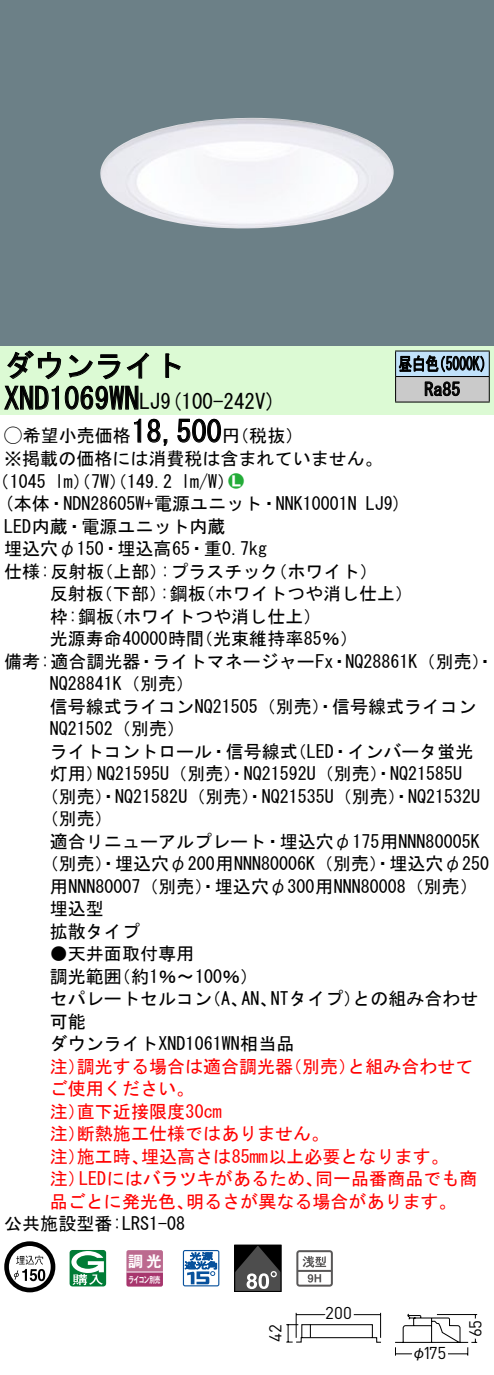
<style>
.page{position:relative;width:494px;height:1375px;background:#fff}
.page>*{position:absolute;margin:0;border:0;box-sizing:border-box;transform-origin:0 0}
.t1{font:30px "MS Gothic";color:#000}
.t2{font:21px "MS Gothic";color:#000}
.t3{font:18px/22.5px "MS Gothic";color:#000}
.t4{font:18px/22.5px "MS Gothic";color:#f00}
.t5{font:18px/25.5px "MS Gothic";color:#000;scale:.75 1}
.t6{font:18px "Ford Classification 1";color:#23ac38}
.t7{font:17.1px "DINOT";letter-spacing:-.005em;color:#000}
.t8{font:15px "Gothic MB101 Pro De Bold 90 pv RKSJ H";color:#fff}
.t9{font:15px "Gothic BBB Pro Medium 90 pv RKSJ H";color:#000}
.t10{font:8.7px "Gothic MB101 Pro De Bold 90 pv RKSJ H";letter-spacing:-.05em;color:#fff;scale:.65 1}
.s1{font-size:21px}
.s2{font-family:"Ford Classification 1"}
.s3{color:#fff}
</style>
<div class="page">
<div style="left:0;top:0;width:493px;height:346px;background:#6c8087"></div>
<img style="left:100px;top:118px;width:293px;height:111px">
<div style="left:0;top:346px;width:493px;height:68px;background:#dcfad4"></div>
<svg style="left:165px;top:353px;width:16px;height:25px"></svg>
<svg style="left:4px;top:350px;width:145px;height:60px"></svg>
<svg style="left:134px;top:418px;width:7px;height:25px"></svg>
<svg style="left:147px;top:418px;width:21px;height:28px"></svg>
<svg style="left:177px;top:418px;width:44px;height:25px"></svg>
<svg style="left:4px;top:1241px;width:51px;height:51px"></svg>
<svg style="left:38px;top:1269px;width:7px;height:12px"></svg>
<svg style="left:69px;top:1250px;width:37px;height:36px"></svg>
<svg style="left:126px;top:1250px;width:37px;height:36px"></svg>
<hr style="left:126px;top:1271px;width:37px;height:1px;background:#fff">
<svg style="left:183px;top:1250px;width:36px;height:36px"></svg>
<svg style="left:234px;top:1245px;width:47px;height:46px;background:#464646"></svg>
<svg style="left:296px;top:1250px;width:36px;height:36px"></svg>
<hr style="left:395px;top:350px;width:94px;height:1px;background:#000">
<hr style="left:395px;top:401px;width:94px;height:1px;background:#000">
<svg style="left:395px;top:351px;width:94px;height:50px;background:#95a0a8"></svg>
<svg style="left:395px;top:1313px;width:83px;height:43px"></svg>
<svg style="left:286px;top:1312px;width:95px;height:31px"></svg>
<h1 class="t1" style="left:4px;top:350px;width:182px">ダウンライト</h1>
<p class="t2" style="left:160px;top:391px;width:117px">(9 100-242 (V</p>
<h1 class="t1" style="left:4px;top:383px;width:158px">XND1069WN<span class="s1">LJ</span></h1>
<h1 class="t1" style="left:131px;top:416px;width:91px">18,500</h1>
<p class="t3" style="left:4px;top:424px;width:379px"><span class="s2">A</span>希望小売価格<br>※掲載の価格には消費税は含まれていません。</p>
<p class="t6" style="left:228px;top:471px;width:17px">2<span class="s3">7</span></p>
<p class="t3" style="left:222px;top:424px;width:82px">（円税抜(</p>
<p class="t3" style="left:181px;top:470px;width:55px">l m (W/</p>
<p class="t3" style="left:-8px;top:470px;width:56px">（1045</p>
<p class="t3" style="left:55px;top:470px;width:119px">lm）（ ）（W 7 149.2</p>
<p class="t5" style="left:424px;top:351px;width:49px;text-indent:-26px">昼白色<br>Ra85</p>
<p class="t5" style="left:432px;top:351px;width:82px">（5000 (K</p>
<p class="t3" style="left:4px;top:492px;width:354px">(本体・NDN28605 +W 電源ユニット・NNK10001N</p>
<p class="t3" style="left:4px;top:515px;width:223px">LED内蔵・電源ユニット内蔵</p>
<p class="t3" style="left:4px;top:537px;width:264px">埋込穴φ150・埋込高65・重0.7kg</p>
<p class="t3" style="left:269px;top:560px;width:109px">（ホワイト(</p>
<p class="t3" style="left:365px;top:492px;width:38px">LJ (9</p>
<p class="t3" style="left:161px;top:560px;width:119px">:プラスチック</p>
<p class="t3" style="left:4px;top:560px;width:102px">仕様:反射板</p>
<p class="t3" style="left:95px;top:560px;width:73px">（上部）</p>
<p class="t3" style="left:50px;top:582px;width:56px">反射板</p>
<p class="t3" style="left:95px;top:582px;width:73px">（下部）</p>
<p class="t3" style="left:160px;top:582px;width:47px">:鋼板</p>
<p class="t3" style="left:197px;top:582px;width:217px">（ホワイトつや消し仕上(</p>
<p class="t3" style="left:50px;top:605px;width:66px">枠:鋼板</p>
<p class="t3" style="left:105px;top:605px;width:218px">（ホワイトつや消し仕上(</p>
<p class="t3" style="left:50px;top:627px;width:156px">光源寿命40000時間</p>
<p class="t3" style="left:195px;top:627px;width:164px">（光束維持率85％(</p>
<p class="t3" style="left:152px;top:650px;width:182px">ライトマネージャーFx</p>
<p class="t3" style="left:4px;top:650px;width:138px">備考:適合調光器</p>
<p class="t3" style="left:50px;top:672px;width:145px">NQ28841 （K 別売(</p>
<p class="t3" style="left:50px;top:695px;width:427px">信号線式ライコンNQ21505（別売）・信号線式ライコン</p>
<p class="t3" style="left:50px;top:717px;width:136px">NQ21502（別売(</p>
<p class="t3" style="left:288px;top:740px;width:186px">（LED・インバータ蛍光</p>
<p class="t3" style="left:345px;top:650px;width:150px">NQ28861 （K 別売・(</p>
<p class="t3" style="left:137px;top:650px;width:20px">・</p>
<p class="t3" style="left:330px;top:650px;width:19px">・</p>
<p class="t3" style="left:97px;top:740px;width:366px;text-indent:-47px">ライトコントロール・信号線式<br>NQ21595 （U 別売）・NQ21592 （U 別売）・NQ21585U</p>
<p class="t3" style="left:50px;top:762px;width:55px">灯用）</p>
<p class="t3" style="left:41px;top:785px;width:440px">（別売）・NQ21582 （U 別売）・NQ21535 （U 別売）・NQ21532U</p>
<p class="t3" style="left:41px;top:807px;width:74px">（別売(</p>
<p class="t3" style="left:50px;top:830px;width:431px">適合リニューアルプレート・埋込穴φ175用NNN80005K</p>
<p class="t3" style="left:41px;top:852px;width:449px">（別売）・埋込穴φ200用NNN80006 （K 別売）・埋込穴φ250</p>
<p class="t3" style="left:50px;top:875px;width:429px">用NNN80007（別売）・埋込穴φ300用NNN80008（別売(</p>
<p class="t3" style="left:50px;top:897px;width:55px">埋込型</p>
<p class="t3" style="left:50px;top:920px;width:91px">拡散タイプ</p>
<p class="t3" style="left:113px;top:942px;width:147px;text-indent:-63px">●天井面取付専用<br>（約1％〜100％(</p>
<p class="t3" style="left:50px;top:965px;width:73px">調光範囲</p>
<p class="t3" style="left:270px;top:987px;width:92px">NTタイプ）</p>
<p class="t3" style="left:352px;top:987px;width:127px">との組み合わせ</p>
<p class="t3" style="left:50px;top:987px;width:246px">セパレートセルコン<br>可能<br>ダウンライトXND1061WN相当品</p>
<p class="t3" style="left:203px;top:987px;width:46px">（、A</p>
<p class="t3" style="left:241px;top:987px;width:37px">AN、</p>
<p class="t4" style="left:77px;top:1055px;width:217px">調光する場合は適合調光器</p>
<p class="t4" style="left:284px;top:1055px;width:73px">（別売）</p>
<p class="t4" style="left:347px;top:1055px;width:127px">と組み合わせて</p>
<p class="t4" style="left:50px;top:1055px;width:37px">注）</p>
<p class="t4" style="left:50px;top:1077px;width:145px">ご使用ください。</p>
<p class="t4" style="left:77px;top:1100px;width:146px">直下近接限度30cm</p>
<p class="t4" style="left:77px;top:1100px;width:253px;text-indent:-27px">注）<br>断熱施工仕様ではありません。</p>
<p class="t4" style="left:50px;top:1122px;width:37px">注）</p>
<p class="t4" style="left:141px;top:1145px;width:309px">埋込高さは85mm以上必要となります。</p>
<p class="t4" style="left:77px;top:1145px;width:73px">施工時、</p>
<p class="t4" style="left:50px;top:1145px;width:37px">注）</p>
<p class="t4" style="left:79px;top:1167px;width:245px">LEDにはバラツキがあるため、</p>
<p class="t4" style="left:315px;top:1167px;width:163px">同一品番商品でも商</p>
<p class="t4" style="left:50px;top:1167px;width:37px">注）</p>
<p class="t4" style="left:50px;top:1190px;width:145px">品ごとに発光色、</p>
<p class="t3" style="left:4px;top:1212px;width:182px">公共施設型番:LRS1-08</p>
<p class="t4" style="left:186px;top:1190px;width:272px">明るさが異なる場合があります。</p>
<p class="t8" style="left:128px;top:1248px;width:35px">調光</p>
<p class="t10" style="left:128px;top:1272px;width:51px">ライコン別売</p>
<p class="t7" style="left:263px;top:1342px;width:19px;rotate:-90deg">42</p>
<p class="t7" style="left:325px;top:1301px;width:28px">200</p>
<p class="t7" style="left:422px;top:1341px;width:25px">175</p>
<p class="t9" style="left:411px;top:1340px;width:16px">φ</p>
<p class="t7" style="left:463px;top:1337px;width:19px;rotate:-90deg">65</p>
</div>
